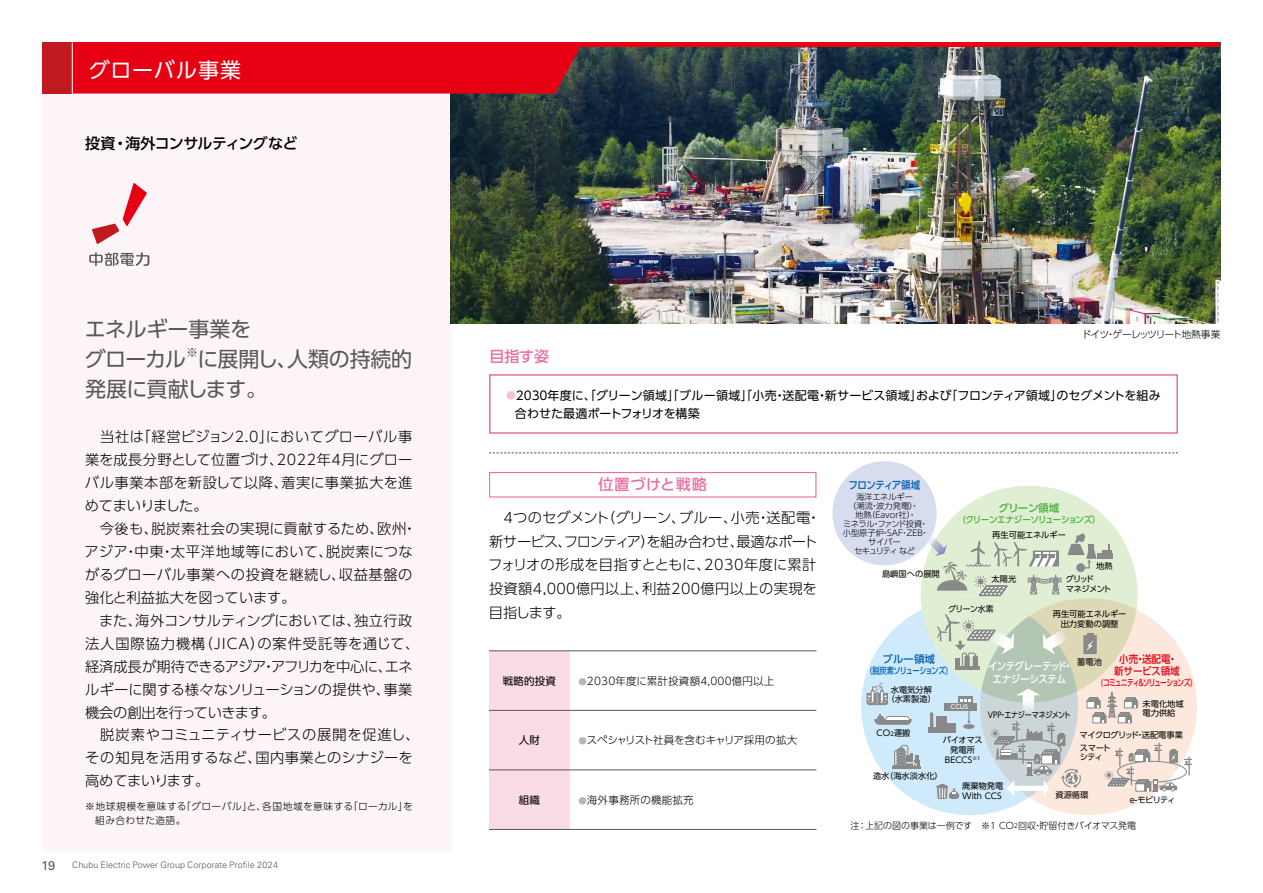
<style>
.page{position:relative;width:1263px;height:893px;background:#fff}
.page>*{position:absolute;margin:0;border:0;box-sizing:border-box;transform-origin:0 0}
.t1{font:21px/30px "UD Shin Go Pro";letter-spacing:-.02em;color:#595757}
.t2{font:21px "UD Shin Go Pro";letter-spacing:.045em;color:#fff}
.t3{font:500 15px "UD Shin Go Pro";letter-spacing:-.035em;color:#000}
.t4{font:500 15px "UD Shin Go Pro";letter-spacing:.06em;color:#eb6ea5}
.t5{font:500 15px "UD Shin Go Pro";letter-spacing:.035em;color:#eb6ea5}
.t6{font:300 14.25px/23px "UD Shin Go Pro";letter-spacing:.015em;color:#000}
.t7{font:12.75px "Univers LT Std";color:#595757}
.t8{font:12.3px "UD Shin Go Pro";color:#595757}
.t9{font:12px/18px "UD Shin Go Pro";letter-spacing:-.005em;color:#000}
.t10{font:300 10.5px "UD Shin Go Pro";letter-spacing:.02em;color:#000}
.t11{font:300 10.5px "UD Shin Go Pro";letter-spacing:-.01em;color:#000}
.t12{font:500 10.5px/12.6px "UD Shin Go Pro";letter-spacing:-.04em;color:#fff;text-align:center;scale:.9 1}
.t13{font:500 10.5px/12.6px "UD Shin Go Pro";color:#e60012;text-align:center;scale:.9 1}
.t14{font:10.5px "UD Shin Go Pro";letter-spacing:.02em;color:#000}
.t15{font:500 10.5px "UD Shin Go Pro";letter-spacing:-.05em;color:#005ead;scale:.9 1}
.t16{font:500 10.5px "UD Shin Go Pro";letter-spacing:-.03em;color:#45b035}
.t17{font:500 10.5px "UD Shin Go Pro";letter-spacing:-.015em;color:#005ead}
.t18{font:300 9.75px/13.5px "UD Shin Go Pro";letter-spacing:.03em;color:#000}
.t19{font:300 9.75px "UD Shin Go Pro";letter-spacing:-.08em;color:#000}
.t20{font:300 9px "Univers LT Std";letter-spacing:.005em;color:#595757}
.t21{font:300 9px "UD Shin Go Pro";color:#000}
.t22{font:500 9px "UD Shin Go Pro";letter-spacing:-.05em;color:#45b035;scale:.95 1}
.t23{font:500 9px "UD Shin Go Pro";letter-spacing:-.14em;color:#e60012;scale:.75 1}
.t24{font:500 9px "UD Shin Go Pro";letter-spacing:-.07em;color:#005ead;scale:.8 1}
.t25{font:8.25px/9.8px "UD Shin Go Pro";color:#000;text-align:center}
.t26{font:300 8.25px/9px "UD Shin Go Pro";color:#000;text-align:center}
.t27{font:8.25px "UD Shin Go Pro";letter-spacing:-.03em;color:#000;scale:.85 1}
.t28{font:8.25px "UD Shin Go Pro";letter-spacing:-.045em;color:#000}
.t29{font:8.25px/9.8px "UD Shin Go Pro";letter-spacing:-.09em;color:#000}
.t30{font:8.25px "UD Shin Go Pro";color:#000;scale:.95 1}
.t31{font:500 6px "UD Shin Go Pro";color:#fff}
.s1{font-size:9.6px;color:#f6bfd7}
.s2{font-size:8.4px;color:#b5b6b6}
.s3{font-size:5.7px}
.s4{font-size:6.3px}
</style>
<div class="page">
<div style="left:43px;top:43px;width:408px;height:807px;background:#fdf4f8"></div>
<img style="left:451px;top:47px;width:769px;height:276px">
<div style="left:980px;top:598px;width:217px;height:217px;background:#fce8dc;border-radius:50%"></div>
<div style="left:861px;top:598px;width:217px;height:217px;background:#cfebfb;border-radius:50%"></div>
<div style="left:921px;top:486px;width:216px;height:216px;background:#e0eed4;border-radius:50%"></div>
<div style="left:832px;top:461px;width:104px;height:104px;background:#d7dcef;border-radius:50%"></div>
<svg style="left:867px;top:534px;width:325px;height:265px"></svg>
<svg style="left:89px;top:252px;width:60px;height:14px"></svg>
<svg style="left:92px;top:183px;width:55px;height:61px"></svg>
<div style="left:489px;top:652px;width:81px;height:177px;background:#fadbe8"></div>
<hr style="left:570px;top:651px;width:246px;height:1px;background:#595757">
<hr style="left:570px;top:710px;width:246px;height:1px;background:#595757">
<hr style="left:570px;top:770px;width:246px;height:1px;background:#595757">
<hr style="left:570px;top:829px;width:246px;height:1px;background:#595757">
<hr style="left:489px;top:651px;width:81px;height:1px;background:#595757">
<hr style="left:489px;top:710px;width:81px;height:1px;background:#595757">
<hr style="left:489px;top:770px;width:81px;height:1px;background:#595757">
<hr style="left:489px;top:829px;width:81px;height:1px;background:#595757">
<div style="left:489px;top:472px;width:327px;height:25px;border:1px solid #eb6ea5"></div>
<div style="left:489px;top:374px;width:689px;height:60px;border:2px solid #eb6ea5"></div>
<svg style="left:489px;top:452px;width:689px;height:1px"></svg>
<hr style="left:43px;top:43px;width:1177px;height:4px;background:#e60012">
<div style="left:73px;top:47px;width:510px;height:47px;background:#e60012"></div>
<div style="left:43px;top:43px;width:29px;height:51px;background:#c11920"></div>
<hr style="left:72px;top:43px;width:1px;height:51px;background:#fff">
<h1 class="t2" style="left:89px;top:53px;width:154px">グローバル事業</h1>
<p class="t3" style="left:85px;top:131px;width:214px">投資・海外コンサルティングなど</p>
<h1 class="t1" style="left:85px;top:314px;width:168px">エネルギー事業をグローカル</h1>
<p class="t8" style="left:186px;top:342px;width:14px">※</p>
<h1 class="t1" style="left:85px;top:344px;width:329px;text-indent:112px">に展開し、人類の持続的発展に貢献します。</h1>
<p class="t6" style="left:85px;top:425px;width:336px">　当社は「経営ビジョン2.0」においてグローバル事業を成長分野として位置づけ、2022年4月にグローバル事業本部を新設して以降、着実に事業拡大を進めてまいりました。<br>　今後も、脱炭素社会の実現に貢献するため、欧州・アジア・中東・太平洋地域等において、脱炭素につながるグローバル事業への投資を継続し、収益基盤の強化と利益拡大を図っています。<br>　また、海外コンサルティングにおいては、独立行政法人国際協力機構（JICA）の案件受託等を通じて、経済成長が期待できるアジア・アフリカを中心に、エネルギーに関する様々なソリューションの提供や、事業機会の創出を行っていきます。<br>　脱炭素やコミュニティサービスの展開を促進し、その知見を活用するなど、国内事業とのシナジーを高めてまいります。</p>
<p class="t18" style="left:95px;top:799px;width:319px;text-indent:-10px">※地球規模を意味する「グローバル」と、各国地域を意味する「ローカル」を組み合わせた造語。</p>
<p class="t7" style="left:41px;top:857px;width:15px">19</p>
<p class="t20" style="left:72px;top:860px;width:207px">Chubu Electric Power Group Corporate Profile 2024</p>
<p class="t5" style="left:489px;top:344px;width:61px">目指す姿</p>
<p class="t19" style="left:1082px;top:327px;width:140px">ドイツ・ゲーレッツリート地熱事業</p>
<p class="t9" style="left:515px;top:386px;width:647px;text-indent:-9px"><span class="s1">●</span>2０３０年度に、「グリーン領域」「ブルー領域」「小売・送配電・新サービス領域」および「フロンティア領域」のセグメントを組み合わせた最適ポートフォリオを構築</p>
<p class="t4" style="left:598px;top:473px;width:110px">位置づけと戦略</p>
<p class="t6" style="left:488px;top:505px;width:334px;line-height:23.7px">　４つのセグメント（グリーン、ブルー、小売・送配電・新サービス、フロンティア）を組み合わせ、最適なポートフォリオの形成を目指すとともに、2030年度に累計投資額4,000億円以上、利益200億円以上の実現を目指します。</p>
<p class="t15" style="left:848px;top:476px;width:81px">フロンティア領域</p>
<p class="t26" style="left:843px;top:492px;width:87px">海洋エネルギー<br>（潮流・波力発電）・<br>地熱（Eavor社）・<br>ミネラル・ファンド投資・小型原子炉・SAF・ZEB・サイバー<br>セキュリティ など</p>
<p class="t25" style="left:882px;top:568px;width:59px">島嶼国への展開</p>
<p class="t16" style="left:999px;top:499px;width:62px">グリーン領域</p>
<p class="t22" style="left:957px;top:512px;width:152px">（クリーンエナジーソリューションズ）</p>
<p class="t25" style="left:992px;top:529px;width:75px">再生可能エネルギー</p>
<p class="t25" style="left:991px;top:574px;width:26px">太陽光</p>
<p class="t30" style="left:948px;top:602px;width:49px">グリーン水素</p>
<p class="t25" style="left:1096px;top:560px;width:18px">地熱</p>
<p class="t29" style="left:1066px;top:574px;width:47px">グリッド<br>マネジメント</p>
<p class="t25" style="left:1053px;top:609px;width:75px">再生可能エネルギー出力変動の調整</p>
<p class="t14" style="left:503px;top:672px;width:55px">戦略的投資</p>
<p class="t10" style="left:578px;top:672px;width:198px"><span class="s2">●</span>2030年度に累計投資額4,000億円以上</p>
<p class="t14" style="left:519px;top:732px;width:23px">人財</p>
<p class="t11" style="left:578px;top:732px;width:220px"><span class="s2">●</span>スペシャリスト社員を含むキャリア採用の拡大</p>
<p class="t14" style="left:519px;top:791px;width:23px">組織</p>
<p class="t10" style="left:578px;top:791px;width:117px"><span class="s2">●</span>海外事務所の機能拡充</p>
<p class="t17" style="left:883px;top:650px;width:54px">ブルー領域</p>
<p class="t24" style="left:870px;top:663px;width:100px">(脱炭素ソリューションズ)</p>
<p class="t12" style="left:988px;top:660px;width:96px">インテグレーテッド・エナジーシステム</p>
<p class="t13" style="left:1114px;top:652px;width:74px">小売・送配電・新サービス領域</p>
<p class="t25" style="left:1077px;top:657px;width:26px">蓄電池</p>
<p class="t23" style="left:1101px;top:675px;width:124px">(コミュニティ＆ソリューションズ)</p>
<p class="t25" style="left:886px;top:684px;width:51px">水電気分解（水素製造）</p>
<p class="t25" style="left:876px;top:728px;width:35px">CO<span class="s3">2</span>運搬</p>
<p class="t25" style="left:873px;top:771px;width:71px">造水（海水淡水化）</p>
<p class="t25" style="left:1142px;top:698px;width:43px;text-align:left">未電化地域電力供給</p>
<p class="t31" style="left:951px;top:702px;width:19px">CCUS</p>
<p class="t27" style="left:988px;top:708px;width:99px">VPP・エナジーマネジメント</p>
<p class="t28" style="left:1080px;top:728px;width:105px">マイクログリッド・送配電事業</p>
<p class="t25" style="left:943px;top:735px;width:41px">バイオマス発電所<br>BECCS<sup>※1</sup></p>
<p class="t25" style="left:1080px;top:744px;width:33px;line-height:9px;text-align:left">スマートシティ</p>
<p class="t25" style="left:962px;top:781px;width:43px;text-align:left">廃棄物発電<br>With CCS</p>
<p class="t25" style="left:1055px;top:789px;width:34px">資源循環</p>
<p class="t25" style="left:1130px;top:794px;width:47px">e-モビリティ</p>
<p class="t21" style="left:850px;top:819px;width:296px">注：上記の図の事業は一例です　※1 CO<span class="s4">2</span>回収・貯留付きバイオマス発電　</p>
</div>
